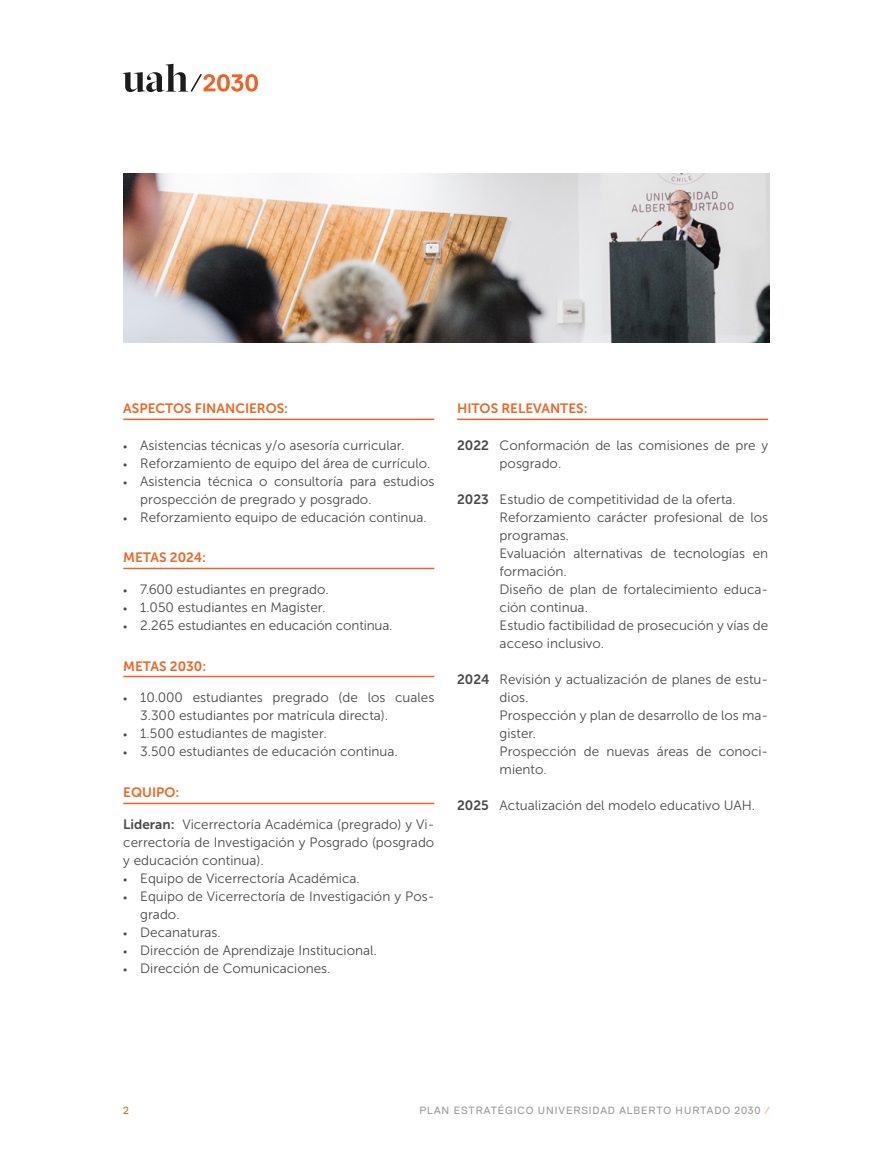
<style>
.page{position:relative;width:893px;height:1170px;background:#fff}
.page>*{position:absolute;margin:0;border:0;box-sizing:border-box;transform-origin:0 0}
.Párrafo_normal{font:13.5px/18px "Museo Sans 300";color:#4a4a49}
.Párrafo_normal-2{font:13.5px "Museo Sans 700";color:#ec6725}
.t1{font:10.5px "Replica Pro";letter-spacing:.09em;color:#9d9d9c}
.t2{font:10.5px "Replica Pro";color:#ec6725}
.s1{font-size:10.5px}
.s2{font-family:"Museo Sans 700"}
.s3{color:#f8b990}
</style>
<div class="page">
<svg style="left:123px;top:64px;width:135px;height:28px"></svg>
<img style="left:123px;top:173px;width:647px;height:169px">
<hr style="left:123px;top:418px;width:311px;height:2px;background:#ec6725">
<hr style="left:123px;top:567px;width:311px;height:2px;background:#ec6725">
<hr style="left:123px;top:675px;width:311px;height:2px;background:#ec6725">
<hr style="left:123px;top:802px;width:311px;height:2px;background:#ec6725">
<hr style="left:457px;top:418px;width:311px;height:2px;background:#ec6725">
<p class="Párrafo_normal-2" style="left:123px;top:401px;width:166px">ASPECTOS FINANCIEROS:</p>
<p class="Párrafo_normal" style="left:123px;top:436px;width:283px"><span class="s1">•</span> Asistencias técnicas y/o asesoría curricular.</p>
<p class="Párrafo_normal" style="left:123px;top:454px;width:309px"><span class="s1">•</span> Reforzamiento de equipo del área de currículo.</p>
<p class="Párrafo_normal" style="left:140px;top:472px;width:296px;text-indent:-17px"><span class="s1">•</span> Asistencia técnica o consultoría para estudios prospección de pregrado y posgrado.</p>
<p class="Párrafo_normal" style="left:123px;top:508px;width:305px"><span class="s1">•</span> Reforzamiento equipo de educación continua.</p>
<p class="Párrafo_normal-2" style="left:123px;top:550px;width:84px">METAS 2024:</p>
<p class="Párrafo_normal" style="left:123px;top:580px;width:207px"><span class="s1">•</span> 7.600 estudiantes en pregrado.</p>
<p class="Párrafo_normal" style="left:123px;top:598px;width:204px"><span class="s1">•</span> 1.050 estudiantes en Magister.</p>
<p class="Párrafo_normal" style="left:123px;top:616px;width:271px"><span class="s1">•</span> 2.265 estudiantes en educación continua.</p>
<p class="Párrafo_normal-2" style="left:123px;top:658px;width:85px">METAS 2030:</p>
<p class="Párrafo_normal" style="left:140px;top:688px;width:296px;text-indent:-17px"><span class="s1">•</span> 10.000 estudiantes pregrado (de los cuales<br>3.300 estudiantes por matrícula directa).</p>
<p class="Párrafo_normal" style="left:123px;top:724px;width:205px"><span class="s1">•</span> 1.500 estudiantes de magister.</p>
<p class="Párrafo_normal" style="left:123px;top:742px;width:276px"><span class="s1">•</span> 3.500 estudiantes de educación continua.</p>
<p class="Párrafo_normal-2" style="left:123px;top:785px;width:58px">EQUIPO:</p>
<p class="Párrafo_normal" style="left:123px;top:814px;width:313px;text-align:justify"><span class="s2">Lideran:</span> Vicerrectoría Académica (pregrado) y Vi&shy;cerrectoría de Investigación y Posgrado (posgrado y educación continua).</p>
<p class="Párrafo_normal" style="left:123px;top:868px;width:238px"><span class="s1">•</span> Equipo de Vicerrectoría Académica.</p>
<p class="Párrafo_normal" style="left:140px;top:886px;width:296px;text-indent:-17px"><span class="s1">•</span> Equipo de Vicerrectoría de Investigación y Pos&shy;grado.</p>
<p class="Párrafo_normal" style="left:123px;top:922px;width:99px"><span class="s1">•</span> Decanaturas.</p>
<p class="Párrafo_normal" style="left:123px;top:940px;width:255px"><span class="s1">•</span> Dirección de Aprendizaje Institucional.</p>
<p class="Párrafo_normal" style="left:123px;top:958px;width:209px"><span class="s1">•</span> Dirección de Comunicaciones.</p>
<p class="Párrafo_normal-2" style="left:457px;top:401px;width:132px">HITOS RELEVANTES:</p>
<p class="Párrafo_normal" style="left:500px;top:436px;width:270px;text-indent:-43px"><span class="s2">2022</span> Conformación de las comisiones de pre y posgrado.</p>
<p class="Párrafo_normal" style="left:457px;top:490px;width:280px"><span class="s2">2023</span> Estudio de competitividad de la oferta.</p>
<p class="Párrafo_normal" style="left:500px;top:508px;width:270px">Reforzamiento carácter profesional de los programas.</p>
<p class="Párrafo_normal" style="left:500px;top:544px;width:270px">Evaluación alternativas de tecnologías en formación.</p>
<p class="Párrafo_normal" style="left:500px;top:580px;width:270px">Diseño de plan de fortalecimiento educa&shy;ción continua.</p>
<p class="Párrafo_normal" style="left:500px;top:616px;width:270px">Estudio factibilidad de prosecución y vías de acceso inclusivo.</p>
<p class="Párrafo_normal" style="left:500px;top:670px;width:270px;text-indent:-43px"><span class="s2">2024</span> Revisión y actualización de planes de estu&shy;dios.</p>
<p class="Párrafo_normal" style="left:500px;top:706px;width:270px">Prospección y plan de desarrollo de los ma&shy;gister.</p>
<p class="Párrafo_normal" style="left:500px;top:742px;width:270px">Prospección de nuevas áreas de conoci&shy;miento.</p>
<p class="Párrafo_normal" style="left:457px;top:796px;width:299px"><span class="s2">2025</span> Actualización del modelo educativo UAH.</p>
<p class="t2" style="left:123px;top:1104px;width:7px">2</p>
<p class="t1" style="left:419px;top:1104px;width:352px">PLAN ESTRATÉGICO UNIVERSIDAD ALBERTO HURTADO 2030 <span class="s3">/</span></p>
</div>
